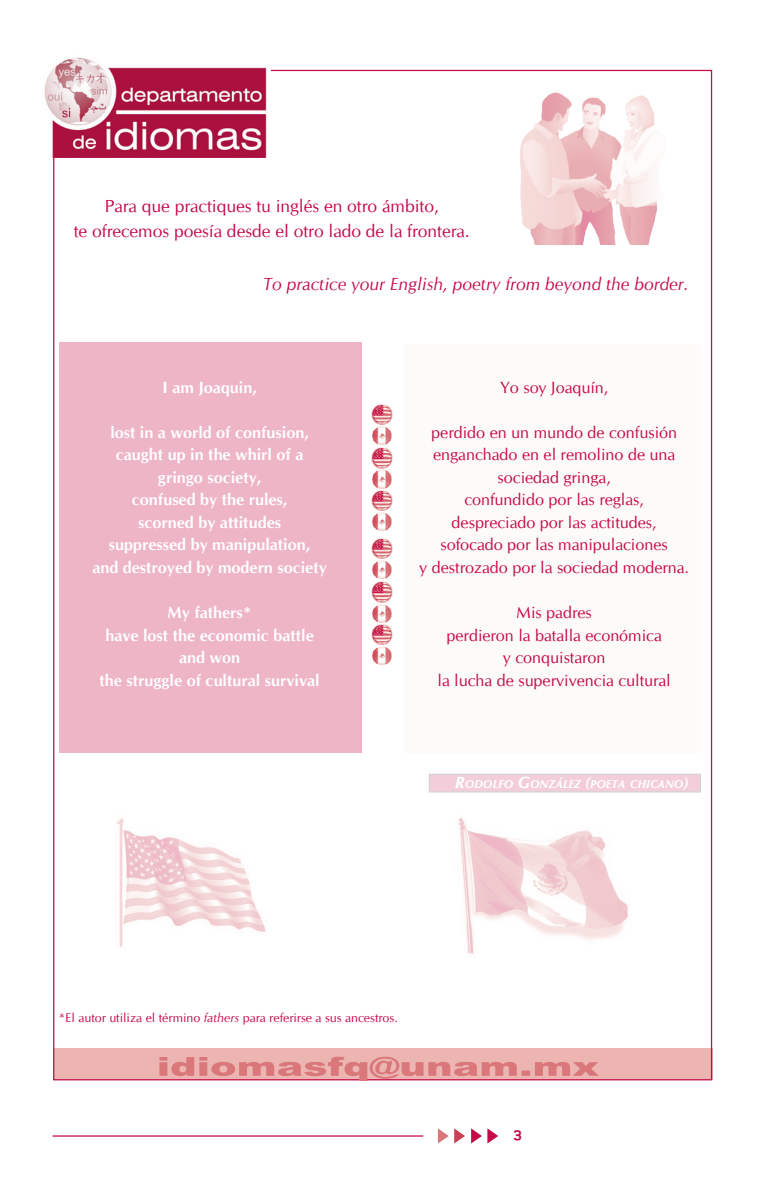
<style>
.page{position:relative;width:765px;height:1190px;background:#fff}
.page>*{position:absolute;margin:0;border:0;box-sizing:border-box;transform-origin:0 0}
.t1{font:17.5px/25px "CG Omega";color:#c60a45;text-align:center}
.t2{font:italic 17.5px "CG Omega";color:#c60a45}
.t3{font:16.25px "CG Omega";color:#c60a45}
.t4{font:700 16.25px "CG Omega";color:#fff}
.t5{font:700 15px "Teen";color:#c60a45}
.t6{font:12.5px "CG Omega";color:#c60a45}
.t7{font:italic 700 11.38px "CG Omega";color:#fff}
.s1{font-size:16.25px}
.s2{font-style:italic}
</style>
<div class="page">
<hr style="left:53px;top:1135px;width:370px;height:1px;background:#c60a45">
<svg style="left:471px;top:1128px;width:27px;height:15px"></svg>
<svg style="left:438px;top:1128px;width:27px;height:15px"></svg>
<div style="left:53px;top:1047px;width:659px;height:32px;background:#ecb5b1"></div>
<div style="left:59px;top:343px;width:303px;height:409px;background:#eeb5c7"></div>
<div style="left:429px;top:774px;width:271px;height:17px;background:#f3ceda"></div>
<div style="left:402px;top:343px;width:301px;height:411px;background:#fdfafa"></div>
<img style="left:521px;top:93px;width:136px;height:151px">
<img style="left:44px;top:57px;width:223px;height:100px">
<svg style="left:159px;top:1056px;width:440px;height:24px"></svg>
<img style="left:117px;top:818px;width:149px;height:129px">
<img style="left:458px;top:817px;width:170px;height:137px">
<img style="left:371px;top:404px;width:22px;height:21px">
<img style="left:371px;top:447px;width:22px;height:22px">
<img style="left:371px;top:490px;width:22px;height:21px">
<img style="left:373px;top:426px;width:18px;height:18px">
<img style="left:373px;top:470px;width:18px;height:18px">
<img style="left:373px;top:512px;width:18px;height:18px">
<img style="left:371px;top:538px;width:22px;height:21px">
<img style="left:371px;top:581px;width:22px;height:22px">
<img style="left:371px;top:624px;width:22px;height:21px">
<img style="left:373px;top:561px;width:18px;height:18px">
<img style="left:373px;top:604px;width:18px;height:18px">
<img style="left:373px;top:646px;width:18px;height:18px">
<p class="t1" style="left:74px;top:194px;width:398px">Para que practiques tu inglés en otro ámbito,<br>te ofrecemos poesía desde el otro lado de la frontera.</p>
<p class="t2" style="left:263px;top:274px;width:428px">To practice your English, poetry from beyond the border.</p>
<p class="t4" style="left:162px;top:377px;width:96px">I am Joaquin,</p>
<p class="t4" style="left:110px;top:422px;width:200px">lost in a world of confusion,</p>
<p class="t4" style="left:116px;top:444px;width:189px">caught up in the whirl of a</p>
<p class="t4" style="left:158px;top:467px;width:105px">gringo society,</p>
<p class="t4" style="left:132px;top:489px;width:157px">confused by the rules,</p>
<p class="t4" style="left:138px;top:512px;width:144px">scorned by attitudes</p>
<p class="t4" style="left:109px;top:534px;width:203px">suppressed by manipulation,</p>
<p class="t4" style="left:92px;top:557px;width:236px">and destroyed by modern society</p>
<p class="t4" style="left:167px;top:602px;width:86px">My fathers*</p>
<p class="t4" style="left:105px;top:624px;width:210px">have lost the economic battle</p>
<p class="t4" style="left:179px;top:647px;width:63px">and won</p>
<p class="t4" style="left:100px;top:669px;width:222px">the struggle of cultural survival</p>
<p class="t3" style="left:500px;top:377px;width:110px">Yo soy Joaquín,</p>
<p class="t3" style="left:431px;top:422px;width:247px">perdido en un mundo de confusión</p>
<p class="t3" style="left:433px;top:445px;width:244px">enganchado en el remolino de una</p>
<p class="t3" style="left:498px;top:467px;width:115px">sociedad gringa,</p>
<p class="t3" style="left:464px;top:490px;width:181px">confundido por las reglas,</p>
<p class="t3" style="left:452px;top:512px;width:207px">despreciado por las actitudes,</p>
<p class="t3" style="left:441px;top:535px;width:229px">sofocado por las manipulaciones</p>
<p class="t3" style="left:419px;top:557px;width:271px">y destrozado por la sociedad moderna.</p>
<p class="t3" style="left:517px;top:602px;width:77px">Mis padres</p>
<p class="t3" style="left:447px;top:625px;width:217px">perdieron la batalla económica</p>
<p class="t3" style="left:503px;top:647px;width:104px">y conquistaron</p>
<p class="t3" style="left:438px;top:670px;width:235px">la lucha de supervivencia cultural</p>
<p class="t7" style="left:455px;top:776px;width:235px"><span class="s1">R</span>ODOLFO <span class="s1">G</span>ONZÁLEZ <span class="s1">(</span>POETA CHICANO<span class="s1">)</span></p>
<p class="t6" style="left:58px;top:1010px;width:341px">*El autor utiliza el término <span class="s2">fathers</span> para referirse a sus ancestros.</p>
<p class="t5" style="left:514px;top:1126px;width:10px">3</p>
</div>
